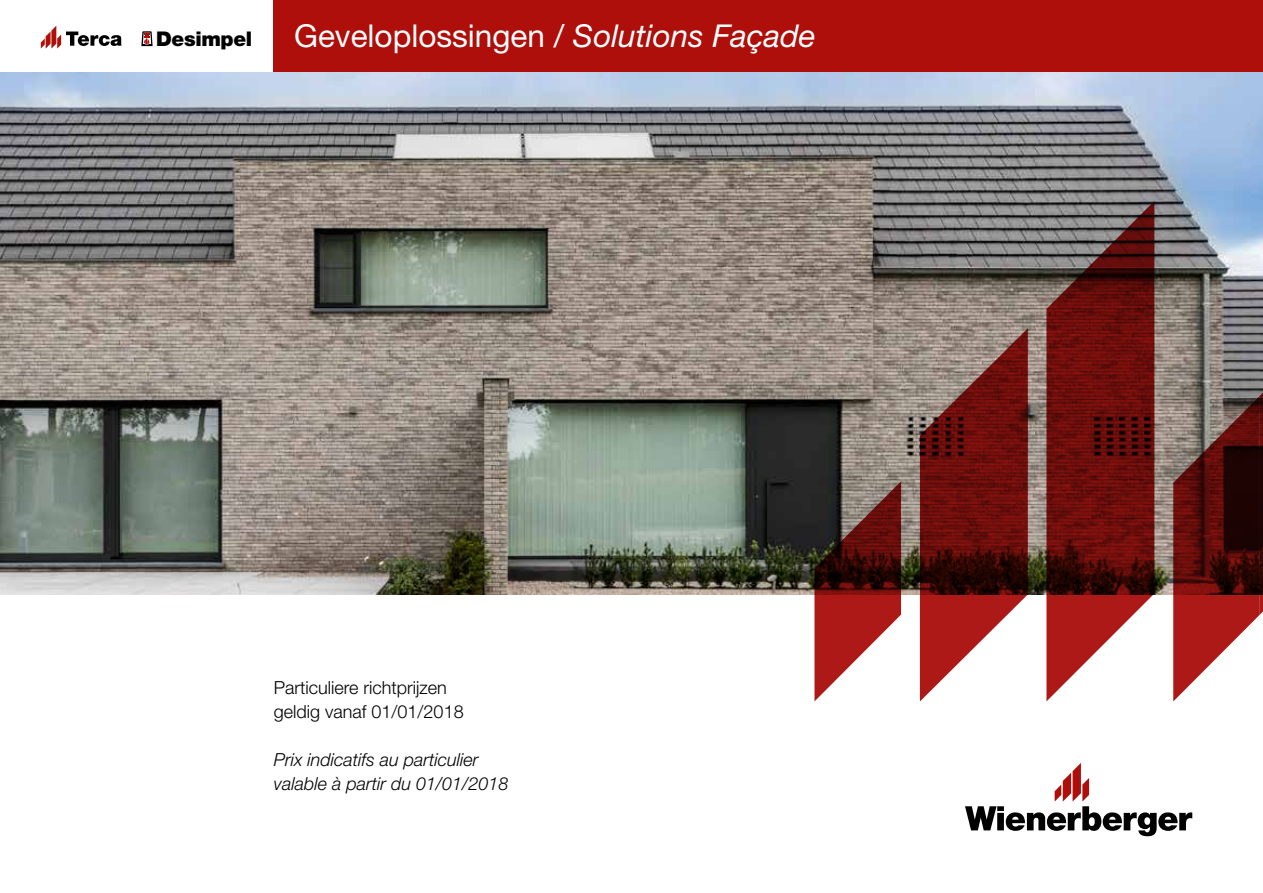
<style>
.page{position:relative;width:1263px;height:893px;background:#fff}
.page>*{position:absolute;margin:0;border:0;box-sizing:border-box;transform-origin:0 0}
.t1{font:31.5px "Helvetica Neue LT Std";color:#fff}
.t2{font:900 20.25px "Helvetica Neue LT Std";letter-spacing:-.015em;color:#000}
.t3{font:italic 300 18px/24px "Helvetica Neue LT Std";color:#000}
.t4{font:300 18px/24px "Helvetica Neue LT Std";color:#000}
.s1{font-style:italic}
</style>
<div class="page">
<div style="left:274px;top:0;width:989px;height:72px;background:#ae0f0a"></div>
<svg style="left:141px;top:31px;width:12px;height:15px"></svg>
<svg style="left:41px;top:26px;width:81px;height:23px"></svg>
<img style="left:0;top:72px;width:1263px;height:523px">
<svg style="left:965px;top:763px;width:227px;height:73px"></svg>
<svg style="left:814px;top:481px;width:87px;height:220px"></svg>
<svg style="left:920px;top:328px;width:108px;height:373px;background:#894340"></svg>
<svg style="left:1046px;top:201px;width:108px;height:500px;background:#7b3331"></svg>
<svg style="left:1173px;top:374px;width:90px;height:327px;background:#7d4441"></svg>
<p class="t2" style="left:156px;top:27px;width:98px">Desimpel</p>
<h1 class="t1" style="left:294px;top:17px;width:523px">Geveloplossingen / <span class="s1">Solutions Façade</span></h1>
<p class="t4" style="left:274px;top:676px;width:191px">Particuliere richtprijzen geldig vanaf 01/01/2018</p>
<p class="t3" style="left:274px;top:748px;width:236px">Prix indicatifs au particulier valable à partir du 01/01/2018</p>
</div>
